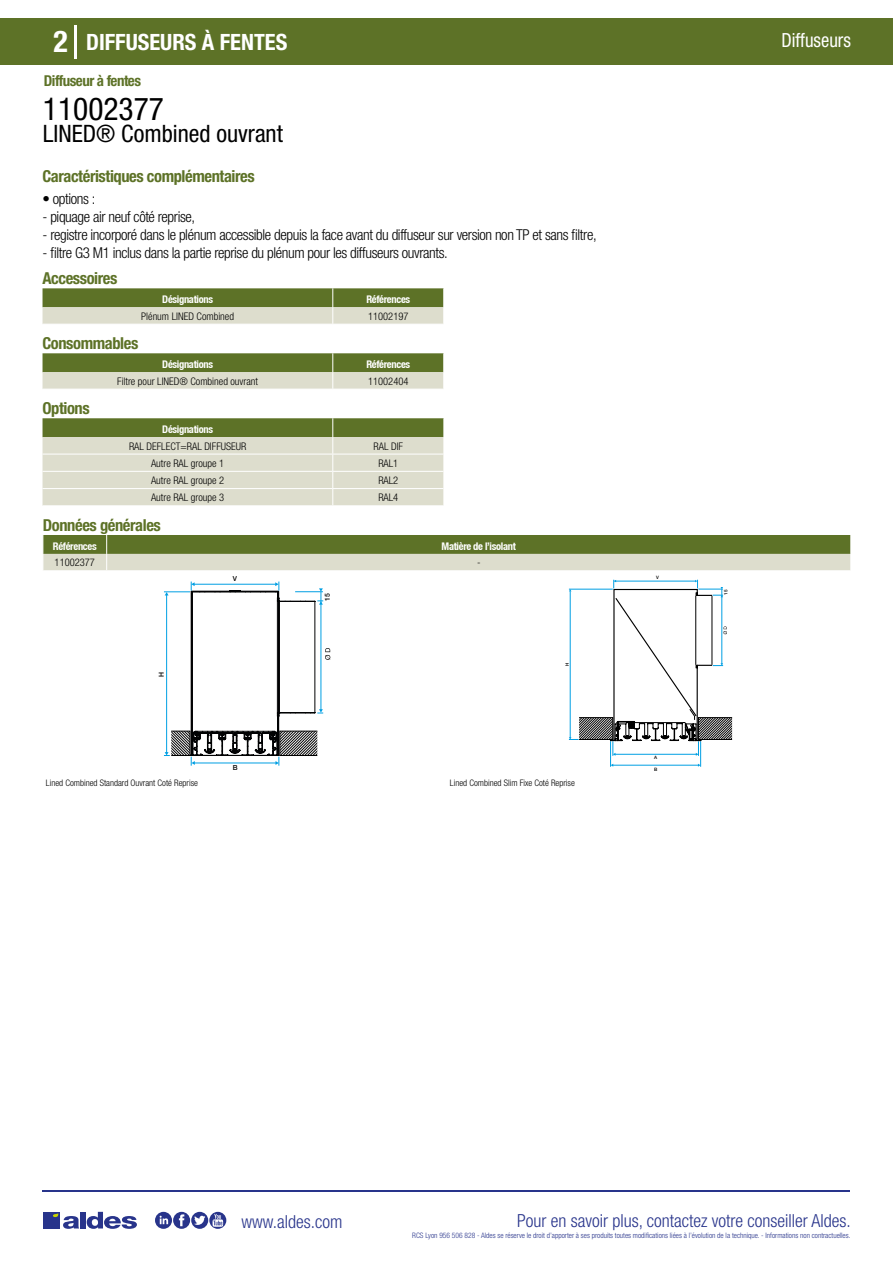
<style>
.page{position:relative;width:893px;height:1263px;background:#fff}
.page>*{position:absolute;margin:0;border:0;box-sizing:border-box;transform-origin:0 0}
.t1{font:condensed 31.5px "Helvetica Neue LT Std";color:#000}
.t2{font:700 condensed 30px "Helvetica Neue LT Std";color:#fff}
.t3{font:condensed 24px "Helvetica Neue LT Std";color:#000}
.t4{font:700 condensed 22.5px "Helvetica Neue LT Std";color:#fff}
.t5{font:condensed 19.5px "Helvetica Neue LT Std";color:#fff;scale:.95 1}
.t6{font:300 condensed 18px "Helvetica Neue";color:#28348b}
.t7{font:700 condensed 16.5px "Helvetica Neue LT Std";letter-spacing:-.025em;color:#5d7227}
.t8{font:300 condensed 15px "Helvetica Neue LT Std";letter-spacing:-.025em;color:#000}
.t9{font:700 condensed 15px "Helvetica Neue LT Std";letter-spacing:-.035em;color:#5d7227}
.t10{font:300 condensed 10.5px "Helvetica Neue";color:#000}
.t11{font:700 condensed 10.5px "Helvetica Neue";letter-spacing:-.03em;color:#fff}
.t12{font:300 condensed 9px "Helvetica Neue";color:#000}
.t13{font:300 condensed 7.5px "Helvetica Neue";color:#28348b}
.t14{font:500 6.9px "Helvetica Neue";color:#000}
.t15{font:500 4.65px "Helvetica Neue";color:#000}
</style>
<div class="page">
<div style="left:0;top:18px;width:893px;height:46px;background:#5d7227"></div>
<hr style="left:74px;top:25px;width:2px;height:33px;background:#fff">
<hr style="left:43px;top:1190px;width:807px;height:1px;background:#28348b">
<svg style="left:155px;top:1212px;width:71px;height:17px"></svg>
<div style="left:43px;top:1212px;width:17px;height:16px;background:#28348b"></div>
<div style="left:80px;top:1212px;width:6px;height:16px;background:#28348b"></div>
<svg style="left:87px;top:1212px;width:50px;height:17px"></svg>
<svg style="left:53px;top:1213px;width:26px;height:16px"></svg>
<svg style="left:43px;top:288px;width:401px;height:36px;background:#9ba678"></svg>
<svg style="left:43px;top:353px;width:401px;height:36px;background:#9ba678"></svg>
<svg style="left:43px;top:418px;width:401px;height:88px;background:#c3c7ac"></svg>
<svg style="left:43px;top:535px;width:808px;height:36px;background:#9aa577"></svg>
<svg style="left:164px;top:581px;width:166px;height:185px"></svg>
<div style="left:171px;top:731px;width:19px;height:25px;border:1px solid #000"></div>
<svg style="left:569px;top:580px;width:163px;height:187px"></svg>
<h2 class="t2" style="left:54px;top:24px;width:16px">2</h2>
<h3 class="t4" style="left:86px;top:28px;width:203px">DIFFUSEURS À FENTES</h3>
<h3 class="t5" style="left:781px;top:29px;width:75px">Diffuseurs</h3>
<p class="t9" style="left:44px;top:71px;width:99px">Diffuseur à fentes</p>
<h1 class="t1" style="left:43px;top:91px;width:122px">11002377</h1>
<h3 class="t3" style="left:43px;top:120px;width:241px">LINED® Combined ouvrant</h3>
<p class="t7" style="left:43px;top:166px;width:214px">Caractéristiques complémentaires</p>
<p class="t8" style="left:43px;top:190px;width:54px">• options :</p>
<p class="t8" style="left:43px;top:208px;width:154px">- piquage air neuf côté reprise,</p>
<p class="t8" style="left:43px;top:226px;width:556px">- registre incorporé dans le plénum accessible depuis la face avant du diffuseur sur version non TP et sans filtre,</p>
<p class="t8" style="left:43px;top:244px;width:407px">- filtre G3 M1 inclus dans la partie reprise du plénum pour les diffuseurs ouvrants.</p>
<p class="t7" style="left:43px;top:268px;width:76px">Accessoires</p>
<p class="t11" style="left:162px;top:293px;width:52px">Désignations</p>
<p class="t11" style="left:366px;top:293px;width:45px">Références</p>
<p class="t10" style="left:141px;top:310px;width:94px">Plénum LINED Combined</p>
<p class="t10" style="left:368px;top:310px;width:42px">11002197</p>
<p class="t7" style="left:43px;top:333px;width:97px">Consommables</p>
<p class="t7" style="left:43px;top:398px;width:49px">Options</p>
<p class="t11" style="left:162px;top:358px;width:52px">Désignations</p>
<p class="t11" style="left:366px;top:358px;width:45px">Références</p>
<p class="t10" style="left:117px;top:375px;width:142px">Filtre pour LINED® Combined ouvrant</p>
<p class="t10" style="left:368px;top:375px;width:42px">11002404</p>
<p class="t11" style="left:162px;top:423px;width:52px">Désignations</p>
<p class="t10" style="left:129px;top:440px;width:119px">RAL DEFLECT=RAL DIFFUSEUR</p>
<p class="t10" style="left:374px;top:440px;width:31px">RAL DIF</p>
<p class="t10" style="left:151px;top:457px;width:75px">Autre RAL groupe 1</p>
<p class="t10" style="left:378px;top:457px;width:22px">RAL1</p>
<p class="t10" style="left:151px;top:474px;width:75px">Autre RAL groupe 2</p>
<p class="t10" style="left:378px;top:474px;width:22px">RAL2</p>
<p class="t10" style="left:151px;top:492px;width:75px">Autre RAL groupe 3</p>
<p class="t10" style="left:378px;top:492px;width:22px">RAL4</p>
<p class="t7" style="left:43px;top:515px;width:119px">Données générales</p>
<p class="t11" style="left:53px;top:539px;width:45px">Références</p>
<p class="t11" style="left:442px;top:539px;width:76px">Matière de l’isolant</p>
<p class="t10" style="left:55px;top:557px;width:42px">11002377</p>
<p class="t10" style="left:477px;top:557px;width:5px">-</p>
<p class="t14" style="left:233px;top:575px;width:6px">V</p>
<p class="t14" style="left:157px;top:677px;width:6px;rotate:-90deg">H</p>
<p class="t14" style="left:233px;top:764px;width:6px">B</p>
<p class="t14" style="left:323px;top:601px;width:9px;rotate:-90deg">15</p>
<p class="t15" style="left:564px;top:666px;width:5px;rotate:-90deg">H</p>
<p class="t12" style="left:46px;top:777px;width:154px">Lined Combined Standard Ouvrant Coté Reprise</p>
<p class="t12" style="left:450px;top:777px;width:127px">Lined Combined Slim Fixe Coté Reprise</p>
<p class="t15" style="left:656px;top:575px;width:4px">V</p>
<p class="t15" style="left:654px;top:755px;width:5px">A</p>
<p class="t15" style="left:654px;top:766px;width:5px">B</p>
<p class="t15" style="left:723px;top:595px;width:7px;rotate:-90deg">15</p>
<p class="t6" style="left:241px;top:1211px;width:102px">www.aldes.com</p>
<p class="t6" style="left:517px;top:1211px;width:335px">Pour en savoir plus, contactez votre conseiller Aldes.</p>
<p class="t13" style="left:412px;top:1230px;width:440px">RCS Lyon 956 506 828 - Aldes se réserve le droit d’apporter à ses produits toutes modifications liées à l’évolution de la technique. - Informations non contractuelles.</p>
</div>
